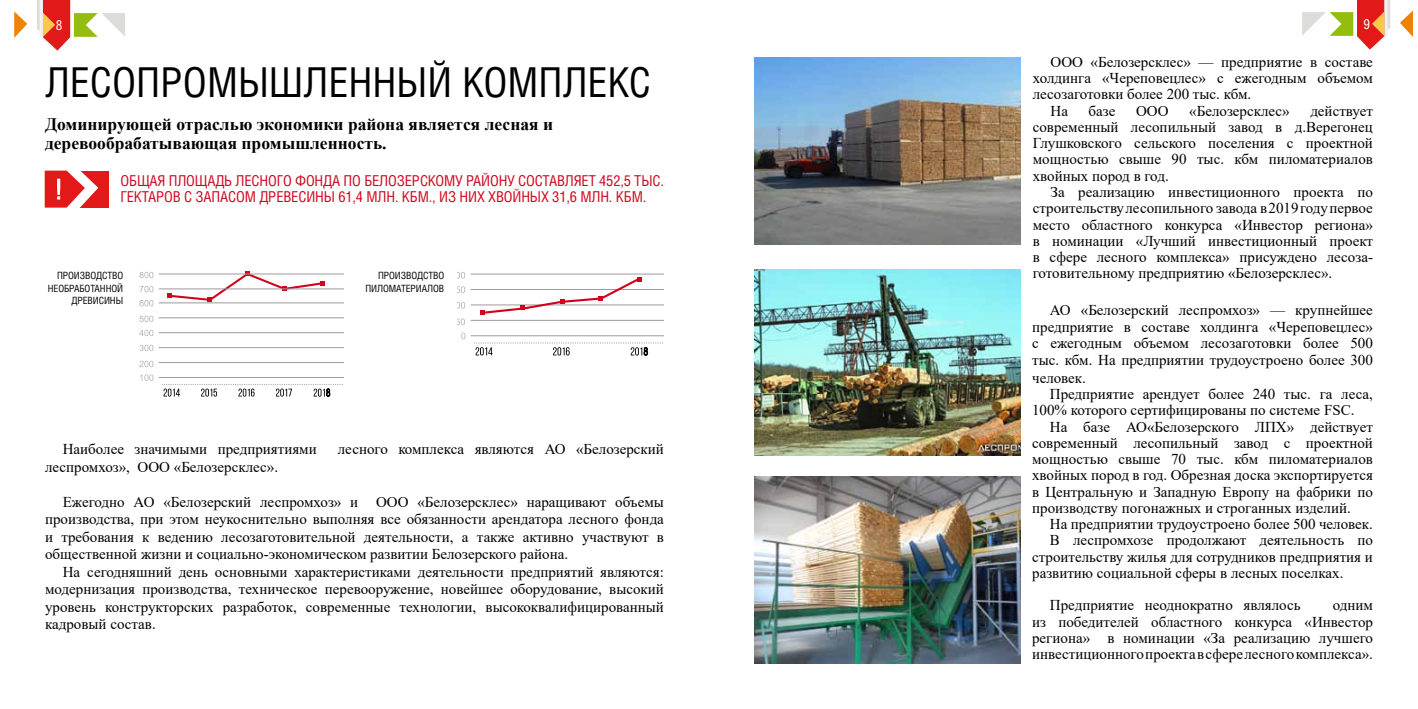
<style>
.page{position:relative;width:1418px;height:709px;background:#fff}
.page>*{position:absolute;margin:0;border:0;box-sizing:border-box;transform-origin:0 0}
.t1{font:41.25px "Helios Cond C";color:#000}
.t2{font:700 17.5px/18.8px "Times New Roman";color:#000}
.t3{font:15px/16.2px "Times New Roman";color:#000;text-align:justify}
.t4{font:15px/16.2px "Helios Cond C";letter-spacing:-.01em;color:#cd071e}
.t5{font:13.75px "Helios Cond C";color:#fff}
.t6{font:10px/12.5px "Helios Cond C";letter-spacing:-.01em;color:#000}
</style>
<div class="page">
<svg style="left:1400px;top:11px;width:12px;height:25px"></svg>
<svg style="left:1302px;top:0;width:88px;height:50px"></svg>
<svg style="left:14px;top:11px;width:13px;height:27px"></svg>
<svg style="left:37px;top:0;width:88px;height:51px"></svg>
<div style="left:73px;top:171px;width:36px;height:36px;background:#e31919"></div>
<svg style="left:44px;top:170px;width:54px;height:38px"></svg>
<hr style="left:159px;top:302px;width:185px;height:1px;background:#9c9b98">
<hr style="left:159px;top:317px;width:185px;height:1px;background:#9c9b98">
<hr style="left:159px;top:332px;width:185px;height:1px;background:#9c9b98">
<hr style="left:159px;top:347px;width:185px;height:1px;background:#9c9b98">
<hr style="left:159px;top:362px;width:185px;height:1px;background:#9c9b98">
<svg style="left:166px;top:272px;width:159px;height:30px"></svg>
<svg style="left:140px;top:374px;width:204px;height:23px"></svg>
<svg style="left:139px;top:361px;width:14px;height:6px"></svg>
<svg style="left:139px;top:345px;width:14px;height:6px"></svg>
<svg style="left:139px;top:330px;width:14px;height:6px"></svg>
<svg style="left:139px;top:316px;width:14px;height:6px"></svg>
<svg style="left:139px;top:300px;width:14px;height:6px"></svg>
<hr style="left:159px;top:274px;width:185px;height:1px;background:#9c9b98">
<hr style="left:159px;top:289px;width:185px;height:1px;background:#9c9b98">
<svg style="left:139px;top:286px;width:14px;height:6px"></svg>
<svg style="left:139px;top:272px;width:14px;height:6px"></svg>
<hr style="left:470px;top:274px;width:194px;height:1px;background:#9c9b98">
<hr style="left:470px;top:289px;width:194px;height:1px;background:#9c9b98">
<hr style="left:470px;top:305px;width:194px;height:1px;background:#9c9b98">
<hr style="left:470px;top:320px;width:194px;height:1px;background:#9c9b98">
<hr style="left:470px;top:335px;width:194px;height:1px;background:#9c9b98">
<svg style="left:480px;top:277px;width:163px;height:38px"></svg>
<svg style="left:473px;top:342px;width:190px;height:13px"></svg>
<svg style="left:461px;top:332px;width:4px;height:7px"></svg>
<svg style="left:457px;top:318px;width:8px;height:7px"></svg>
<svg style="left:457px;top:302px;width:8px;height:6px"></svg>
<svg style="left:457px;top:286px;width:8px;height:7px"></svg>
<svg style="left:457px;top:272px;width:8px;height:6px"></svg>
<img style="left:754px;top:476px;width:266px;height:188px">
<img style="left:754px;top:269px;width:266px;height:187px">
<img style="left:754px;top:58px;width:266px;height:187px">
<p class="t5" style="left:56px;top:17px;width:8px">8</p>
<p class="t5" style="left:1363px;top:15px;width:8px">9</p>
<h1 class="t1" style="left:45px;top:57px;width:607px">Лесопромышленный комплекс</h1>
<p class="t3" style="left:1050px;top:53px;width:324px">ООО «Белозерсклес» — предприятие в составе</p>
<p class="t3" style="left:1032px;top:70px;width:342px">холдинга «Череповецлес» с ежегодным объемом</p>
<p class="t3" style="left:1032px;top:86px;width:220px">лесозаготовки более 200 тыс. кбм.</p>
<p class="t3" style="left:1050px;top:102px;width:19px">На</p>
<p class="t3" style="left:1088px;top:102px;width:28px">базе</p>
<p class="t3" style="left:1136px;top:102px;width:34px">ООО</p>
<p class="t3" style="left:1189px;top:102px;width:102px">«Белозерсклес»</p>
<p class="t3" style="left:1032px;top:102px;width:342px;text-indent:277px">действует современный лесопильный завод в д.Верегонец Глушковского сельского поселения с проектной мощностью свыше 90 тыс. кбм пиломатериалов хвойных пород в год.</p>
<p class="t3" style="left:1032px;top:183px;width:342px;text-indent:18px">За реализацию инвестиционного проекта по строительствулесопильного завода в2019годупервое место областного конкурса «Инвестор региона» в номинации «Лучший инвестиционный проект в сфере лесного комплекса» присуждено лесоза&shy;готовительному предприятию «Белозерсклес».</p>
<p class="t3" style="left:1032px;top:301px;width:342px;line-height:16.9px;text-indent:18px">АО «Белозерский леспромхоз» — крупнейшее предприятие в составе холдинга «Череповецлес» с ежегодным объемом лесозаготовки более 500 тыс. кбм. На предприятии трудоустроено более 300 человек.</p>
<p class="t3" style="left:1032px;top:385px;width:342px;text-indent:18px">Предприятие арендует более 240 тыс. га леса,<br>100% которого сертифицированы по системе FSC.</p>
<p class="t3" style="left:1032px;top:418px;width:342px;text-indent:18px">На базе АО«Белозерского ЛПХ» действует современный лесопильный завод с проектной мощностью свыше 70 тыс. кбм пиломатериалов хвойных пород в год. Обрезная доска экспортируется в Центральную и Западную Европу на фабрики по производству погонажных и строганных изделий.</p>
<p class="t3" style="left:1049px;top:515px;width:324px">На предприятии трудоустроено более 500 человек.</p>
<p class="t3" style="left:1049px;top:531px;width:324px">В леспромхозе продолжают деятельность по</p>
<p class="t3" style="left:1032px;top:548px;width:342px">строительству жилья для сотрудников предприятия и</p>
<p class="t3" style="left:1032px;top:564px;width:313px">развитию социальной сферы в лесных поселках.</p>
<p class="t3" style="left:1049px;top:596px;width:252px">Предприятие неоднократно являлось</p>
<p class="t2" style="left:45px;top:114px;width:509px">Доминирующей отраслью экономики района является лесная и деревообрабатывающая промышленность.</p>
<p class="t4" style="left:120px;top:172px;width:545px">Общая площадь лесного фонда по Белозерскому району составляет 452,5 тыс. гектаров с запасом древесины 61,4 млн. кбм., из них хвойных 31,6 млн. кбм.</p>
<p class="t6" style="left:57px;top:269px;width:30px">ПРОИЗВОДСТВО</p>
<p class="t6" style="left:48px;top:282px;width:44px">НЕОБРАБОТАННОЙ</p>
<p class="t6" style="left:72px;top:294px;width:7px">ДРЕВ</p>
<p class="t6" style="left:93px;top:294px;width:24px">ИСИНЫ</p>
<p class="t6" style="left:365px;top:269px;width:42px;text-indent:13px">ПРОИЗВОДСТВО<br>ПИЛОМАТЕР</p>
<p class="t6" style="left:416px;top:282px;width:13px">ИАЛОВ</p>
<p class="t3" style="left:63px;top:440px;width:255px">Наиболее значимыми предприятиями</p>
<p class="t3" style="left:338px;top:440px;width:327px">лесного комплекса являются АО «Белозерский</p>
<p class="t3" style="left:45px;top:458px;width:234px">леспромхоз», ООО «Белозерсклес».</p>
<p class="t3" style="left:45px;top:492px;width:620px;line-height:17.5px;text-indent:18px">Ежегодно АО «Белозерский леспромхоз» и ООО «Белозерсклес» наращивают объемы производства, при этом неукоснительно выполняя все обязанности арендатора лесного фонда и требования к ведению лесозаготовительной деятельности, а также активно участвуют в общественной жизни и социально-экономическом развитии Белозерского района.</p>
<p class="t3" style="left:45px;top:562px;width:620px;line-height:17.5px;text-indent:18px">На сегодняшний день основными характеристиками деятельности предприятий являются: модернизация производства, техническое перевооружение, новейшее оборудование, высокий уровень конструкторских разработок, современные технологии, высококвалифицированный кадровый состав.</p>
<p class="t3" style="left:1032px;top:596px;width:342px;text-indent:300px">одним из победителей областного конкурса «Инвестор региона» в номинации «За реализацию лучшего инвестиционногопроектавсферелесногокомплекса».</p>
</div>
